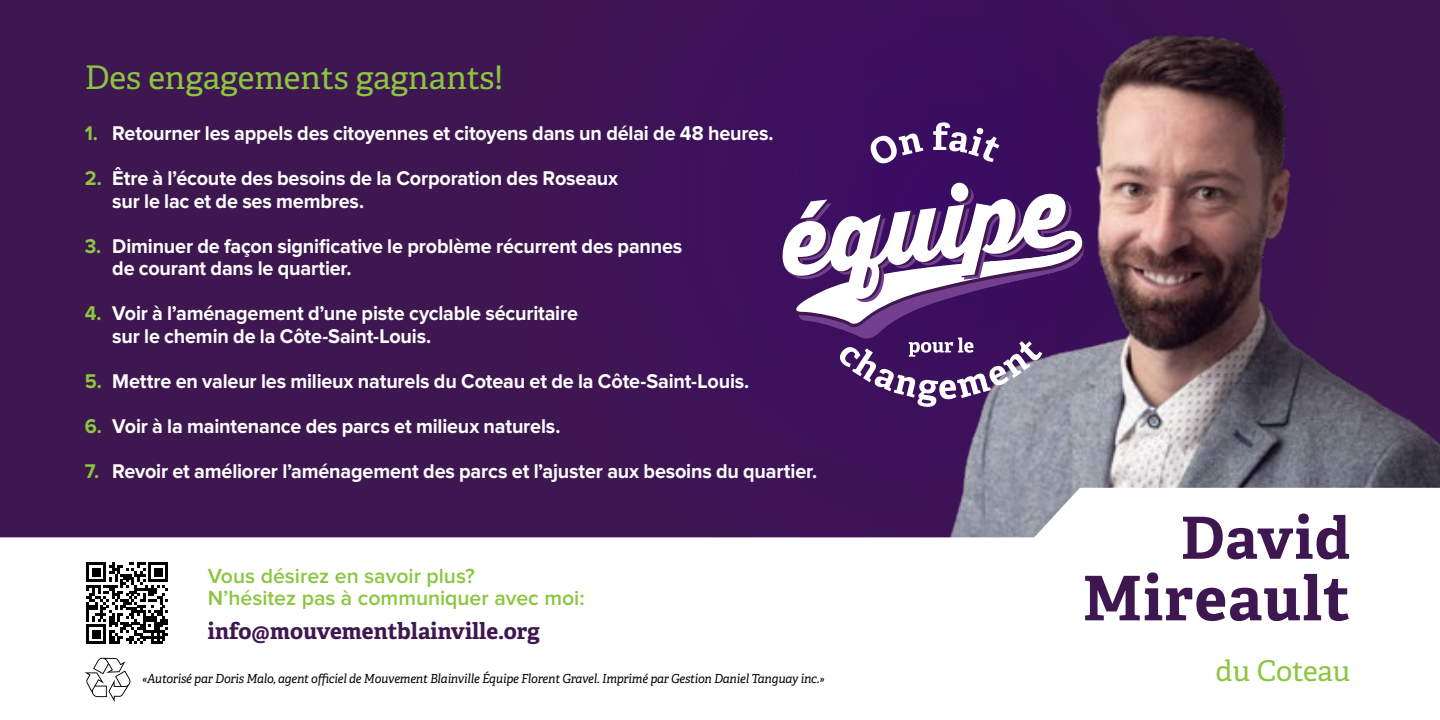
<style>
.page{position:relative;width:1440px;height:720px;background:#3f1750}
.page>*{position:absolute;margin:0;border:0;box-sizing:border-box;transform-origin:0 0}
.t1{font:700 61.5px "Adelle";letter-spacing:.025em;color:#3f1750}
.t2{font:700 58px "Adelle";letter-spacing:.02em;color:#3f1750}
.t3{font:32.5px "Adelle";color:#8ac63f}
.t4{font:28.5px "Adelle";letter-spacing:-.01em;color:#8ac63f}
.t5{font:700 22.5px "Adelle";color:#3f1750}
.t6{font:600 21.25px/22.5px "Proxima Nova";color:#8ac63f}
.t7{font:700 20.5px/22.5px "Proxima Nova";letter-spacing:-.01em;color:#fff;scale:.96 1}
.t8{font:italic 12.5px "Adelle";letter-spacing:-.015em;color:#000;scale:.95 1}
.s1{color:#8ac63f}
</style>
<div class="page">
<div style="left:673px;top:0;width:141px;height:417px;background:#3e125b"></div>
<img style="left:814px;top:0;width:626px;height:488px">
<svg style="left:0;top:488px;width:1440px;height:232px;background:#e0dae3"></svg>
<svg style="left:869px;top:133px;width:54px;height:33px;background:#7d5e96"></svg>
<svg style="left:933px;top:122px;width:66px;height:40px"></svg>
<svg style="left:781px;top:182px;width:309px;height:225px"></svg>
<div style="left:80px;top:556px;width:94px;height:94px;background:#fff"></div>
<svg style="left:86px;top:563px;width:82px;height:81px"></svg>
<svg style="left:85px;top:658px;width:46px;height:44px;background:#dbdbdb"></svg>
<h3 class="t3" style="left:85px;top:58px;width:420px">Des engagements gagnants!</h3>
<p class="t7" style="left:85px;top:123px;width:719px"><span class="s1">1.</span> Retourner les appels des citoyennes et citoyens dans un délai de 48 heures.</p>
<p class="t7" style="left:112px;top:168px;width:529px;text-indent:-28px"><span class="s1">2.</span> Être à l’écoute des besoins de la Corporation des Roseaux sur le lac et de ses membres.</p>
<p class="t7" style="left:112px;top:236px;width:595px;text-indent:-28px"><span class="s1">3.</span> Diminuer de façon significative le problème récurrent des pannes de courant dans le quartier.</p>
<p class="t7" style="left:112px;top:303px;width:487px;text-indent:-28px"><span class="s1">4.</span> Voir à l’aménagement d’une piste cyclable sécuritaire sur le chemin de la Côte-Saint-Louis.</p>
<p class="t7" style="left:85px;top:371px;width:694px"><span class="s1">5.</span> Mettre en valeur les milieux naturels du Coteau et de la Côte-Saint-Louis.</p>
<p class="t7" style="left:85px;top:416px;width:497px"><span class="s1">6.</span> Voir à la maintenance des parcs et milieux naturels.</p>
<p class="t7" style="left:85px;top:461px;width:764px"><span class="s1">7.</span> Revoir et améliorer l’aménagement des parcs et l’ajuster aux besoins du quartier.</p>
<p class="t6" style="left:208px;top:565px;width:378px">Vous désirez en savoir plus?<br>N’hésitez pas à communiquer avec moi:</p>
<p class="t5" style="left:208px;top:617px;width:334px">info@mouvementblainville.org</p>
<p class="t8" style="left:142px;top:671px;width:720px">«Autorisé par Doris Malo, agent officiel de Mouvement Blainville Équipe Florent Gravel. Imprimé par Gestion Daniel Tanguay inc.»</p>
<h2 class="t2" style="left:1181px;top:501px;width:171px">David</h2>
<h1 class="t1" style="left:1083px;top:559px;width:269px">Mireault</h1>
<h3 class="t4" style="left:1215px;top:654px;width:136px">du Coteau</h3>
</div>
